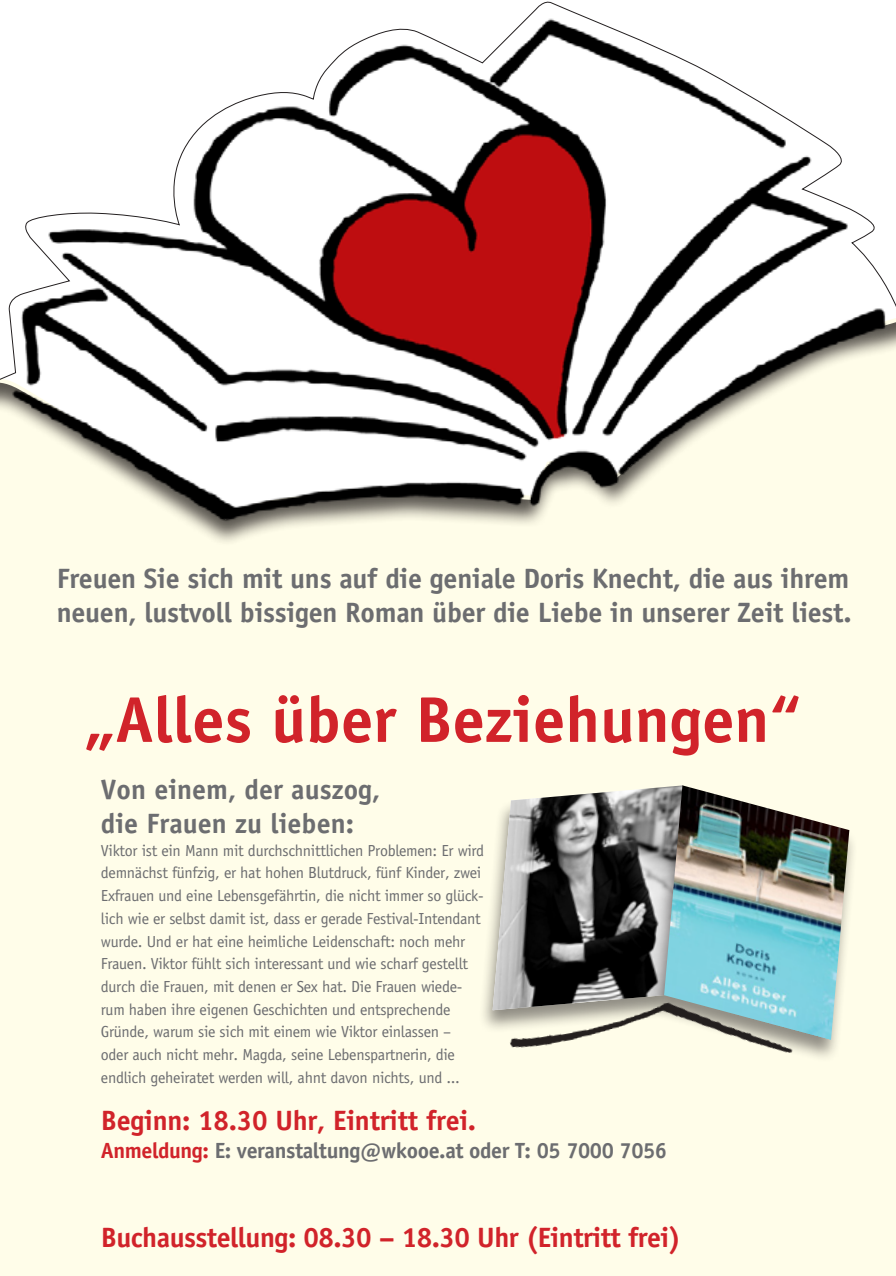
<style>
.page{position:relative;width:896px;height:1276px;background:#fff}
.page>*{position:absolute;margin:0;border:0;box-sizing:border-box;transform-origin:0 0}
.t1{font:700 64.8px "Officina Sans";color:#d1232a}
.t2{font:700 28px/33.6px "Officina Sans";letter-spacing:-.01em;color:#6c6d70}
.t3{font:700 28px "Officina Sans";letter-spacing:-.02em;color:#d1232a}
.t4{font:700 22px "Officina Sans";letter-spacing:-.02em;color:#6c6d70}
.t5{font:16px/22.6px "Officina Sans";letter-spacing:-.02em;color:#6c6d70}
.s1{color:#d1232a}
</style>
<div class="page">
<div style="left:0;top:317px;width:896px;height:959px;background:#231f20;opacity:.75"></div>
<img style="left:1px;top:387px;width:894px;height:167px">
<svg style="left:0;top:1px;width:896px;height:386px"></svg>
<h2 class="t2" style="left:57px;top:561px;width:796px">Freuen Sie sich mit uns auf die geniale Doris Knecht, die aus ihrem neuen, lustvoll bissigen Roman über die Liebe in unserer Zeit liest.</h2>
<h1 class="t1" style="left:83px;top:679px;width:720px">„Alles über Beziehungen“</h1>
<h2 class="t2" style="left:101px;top:773px;width:281px">Von einem, der auszog, die Frauen zu lieben:</h2>
<p class="t5" style="left:101px;top:839px;width:385px">Viktor ist ein Mann mit durchschnittlichen Problemen: Er wird demnächst fünfzig, er hat hohen Blutdruck, fünf Kinder, zwei Exfrauen und eine Lebensgefährtin, die nicht immer so glück&shy;lich wie er selbst damit ist, dass er gerade Festival-Intendant wurde. Und er hat eine heimliche Leidenschaft: noch mehr Frauen. Viktor fühlt sich interessant und wie scharf gestellt durch die Frauen, mit denen er Sex hat. Die Frauen wiede&shy;rum haben ihre eigenen Geschichten und entsprechende Gründe, warum sie sich mit einem wie Viktor einlassen –<br>oder auch nicht mehr. Magda, seine Lebenspartnerin, die endlich geheiratet werden will, ahnt davon nichts, und ...</p>
<h2 class="t3" style="left:101px;top:1103px;width:377px">Beginn: 18.30 Uhr, Eintritt frei.</h2>
<h3 class="t4" style="left:101px;top:1137px;width:568px"><span class="s1">Anmeldung:</span> E: veranstaltung@wkooe.at oder T: 05 7000 7056</h3>
<h2 class="t3" style="left:101px;top:1220px;width:582px">Buchausstellung: 08.30 – 18.30 Uhr (Eintritt frei)</h2>
</div>
